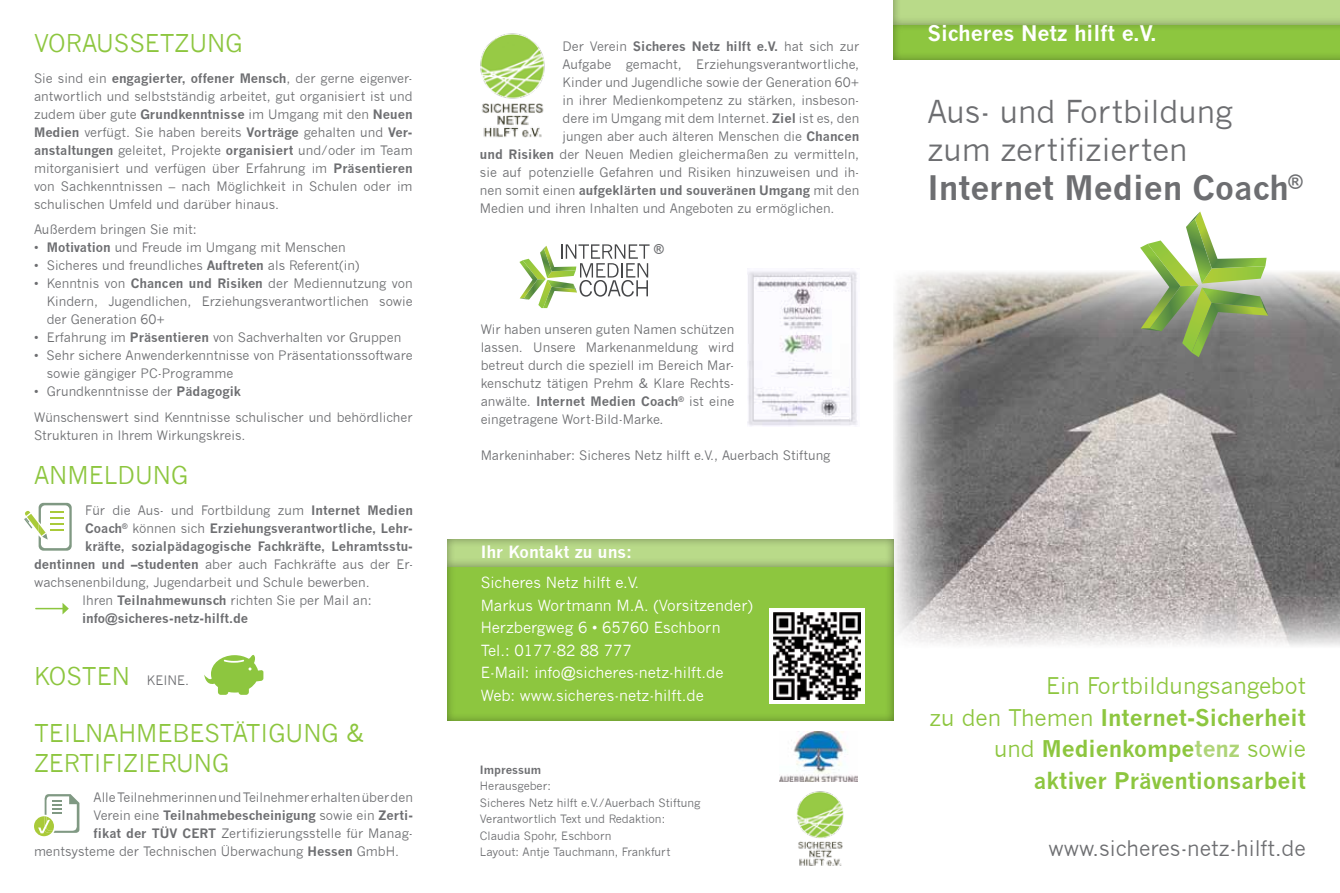
<style>
.page{position:relative;width:1340px;height:893px;background:#fff}
.page>*{position:absolute;margin:0;border:0;box-sizing:border-box;transform-origin:0 0}
.t1{font:700 33px "News Gothic";color:#6d6e71}
.t2{font:30.9px/37px "News Gothic";color:#6d6e71}
.t3{font:24px "News Gothic";color:#8dc63f}
.t4{font:700 22.5px/31.5px "News Gothic";color:#8dc63f;text-align:right}
.t5{font:21px "News Gothic";color:#6d6e71}
.t6{font:700 21px "News Gothic";color:#fff}
.t7{font:700 16.5px "News Gothic";color:#fff}
.t8{font:15px/22.5px "News Gothic";color:#fff}
.t9{font:700 13.05px "News Gothic";color:#6d6e71}
.t10{font:12.75px/18px "News Gothic";color:#6d6e71;text-align:justify}
.t11{font:700 12.75px "News Gothic";color:#6d6e71}
.t12{font:11.25px/16.5px "News Gothic";color:#6d6e71}
.t13{font:700 11.25px "News Gothic";color:#6d6e71}
.s1{font-weight:700}
.s2{font-weight:400}
.s3{color:#aed477}
</style>
<div class="page">
<div style="left:891px;top:21px;width:448px;height:40px;background:#000;opacity:.4"></div>
<div style="left:439px;top:546px;width:454px;height:176px;background:#000;opacity:.4"></div>
<div style="left:891px;top:0;width:448px;height:26px;background:#000;opacity:.4"></div>
<div style="left:445px;top:537px;width:448px;height:30px;background:#000;opacity:.4"></div>
<img style="left:893px;top:271px;width:446px;height:377px">
<svg style="left:1140px;top:212px;width:128px;height:145px"></svg>
<svg style="left:519px;top:244px;width:130px;height:64px"></svg>
<img style="left:747px;top:271px;width:110px;height:155px">
<img style="left:480px;top:33px;width:65px;height:105px">
<div style="left:769px;top:608px;width:95px;height:96px;background:#fff"></div>
<img style="left:773px;top:612px;width:87px;height:87px">
<svg style="left:36px;top:603px;width:33px;height:11px"></svg>
<svg style="left:204px;top:655px;width:59px;height:40px"></svg>
<svg style="left:24px;top:503px;width:48px;height:48px"></svg>
<svg style="left:34px;top:794px;width:45px;height:42px"></svg>
<img style="left:779px;top:731px;width:78px;height:51px">
<img style="left:797px;top:791px;width:47px;height:75px">
<h3 class="t3" style="left:34px;top:29px;width:210px">VORAUSSETZUNG</h3>
<p class="t10" style="left:34px;top:69px;width:380px">Sie sind ein <span class="s1">engagierter, offener Mensch</span>, der gerne eigenver&shy;antwortlich und selbstständig arbeitet, gut organisiert ist und zudem über gute <span class="s1">Grundkenntnisse</span> im Umgang mit den <span class="s1">Neuen Medien</span> verfügt. Sie haben bereits <span class="s1">Vorträge</span> gehalten und <span class="s1">Ver&shy;anstaltungen</span> geleitet, Projekte <span class="s1">organisiert</span> und/oder im Team mitorganisiert und verfügen über Erfahrung im <span class="s1">Präsentieren </span>von Sachkenntnissen – nach Möglichkeit in Schulen oder im schulischen Umfeld und darüber hinaus.</p>
<p class="t10" style="left:34px;top:220px;width:164px">Außerdem bringen Sie mit:</p>
<p class="t10" style="left:34px;top:238px;width:313px">• <span class="s1">Motivation</span> und Freude im Umgang mit Menschen</p>
<p class="t10" style="left:34px;top:256px;width:327px">• Sicheres und freundliches <span class="s1">Auftreten</span> als Referent(in)</p>
<p class="t10" style="left:47px;top:274px;width:367px;text-indent:-13px">• Kenntnis von <span class="s1">Chancen und Risiken</span> der Mediennutzung von Kindern, Jugendlichen, Erziehungsverantwortlichen sowie der Generation 60+</p>
<p class="t10" style="left:34px;top:328px;width:369px">• Erfahrung im <span class="s1">Präsentieren</span> von Sachverhalten vor Gruppen</p>
<p class="t10" style="left:47px;top:346px;width:367px;text-indent:-13px">• Sehr sichere Anwenderkenntnisse von Präsentationssoftware sowie gängiger PC-Programme</p>
<p class="t10" style="left:34px;top:379px;width:380px;line-height:25.5px">• Grundkenntnisse der <span class="s1">Pädagogik<br></span>Wünschenswert sind Kenntnisse schulischer und behördlicher</p>
<p class="t10" style="left:34px;top:426px;width:213px">Strukturen in Ihrem Wirkungskreis.</p>
<h3 class="t3" style="left:34px;top:462px;width:156px">ANMELDUNG</h3>
<p class="t10" style="left:85px;top:502px;width:329px">Für die Aus- und Fortbildung zum <span class="s1">Internet Medien</span></p>
<p class="t11" style="left:85px;top:521px;width:329px">Coach<sup>®</sup> <span class="s2">können sich</span> Erziehungsverantwortliche, Lehr-</p>
<p class="t11" style="left:85px;top:539px;width:329px">kräfte, sozialpädagogische Fachkräfte, Lehramtsstu-</p>
<p class="t10" style="left:34px;top:556px;width:380px"><span class="s1">dentinnen und –studenten</span> aber auch Fachkräfte aus der Er-</p>
<p class="t10" style="left:34px;top:574px;width:337px">wachsenenbildung, Jugendarbeit und Schule bewerben.</p>
<p class="t10" style="left:82px;top:592px;width:291px">Ihren <span class="s1">Teilnahmewunsch</span> richten Sie per Mail an:</p>
<p class="t11" style="left:82px;top:611px;width:168px">info@sicheres-netz-hilft.de</p>
<h3 class="t3" style="left:34px;top:663px;width:97px">KOSTEN</h3>
<p class="t10" style="left:147px;top:672px;width:44px">KEINE.</p>
<h3 class="t3" style="left:34px;top:719px;width:31px">Teilnahmebest</h3>
<h3 class="t3" style="left:233px;top:719px;width:30px">ätigung</h3>
<h3 class="t3" style="left:346px;top:719px;width:19px">&amp;</h3>
<h3 class="t3" style="left:34px;top:749px;width:30px">Zertifizierung</h3>
<p class="t10" style="left:94px;top:789px;width:321px">Alle Teilnehmerinnen und Teilnehmer erhalten über den</p>
<p class="t11" style="left:94px;top:808px;width:321px"><span class="s2">Verein eine</span> Teilnahmebescheinigung <span class="s2">sowie ein</span> Zerti-</p>
<p class="t10" style="left:94px;top:825px;width:321px"><span class="s1">fikat der TÜV CERT</span> Zertifizierungsstelle für Manag-</p>
<p class="t10" style="left:34px;top:843px;width:367px">mentsysteme der Technischen Überwachung <span class="s1">Hessen</span> GmbH.</p>
<p class="t11" style="left:562px;top:39px;width:298px"><span class="s2">Der Verein</span> Sicheres Netz hilft e.V. <span class="s2">hat sich zur</span></p>
<p class="t10" style="left:562px;top:56px;width:298px">Aufgabe gemacht, Erziehungsverantwortliche,</p>
<p class="t10" style="left:562px;top:74px;width:298px">Kinder und Jugendliche sowie der Generation 60+</p>
<p class="t10" style="left:562px;top:92px;width:298px">in ihrer Medienkompetenz zu stärken, insbeson-</p>
<p class="t10" style="left:562px;top:110px;width:298px">dere im Umgang mit dem Internet. <span class="s1">Ziel</span> ist es, den</p>
<p class="t10" style="left:562px;top:128px;width:298px">jungen aber auch älteren Menschen die <span class="s1">Chancen</span></p>
<p class="t10" style="left:480px;top:146px;width:381px"><span class="s1">und Risiken</span> der Neuen Medien gleichermaßen zu vermitteln,</p>
<p class="t10" style="left:480px;top:164px;width:381px">sie auf potenzielle Gefahren und Risiken hinzuweisen und ih-</p>
<p class="t11" style="left:480px;top:183px;width:381px"><span class="s2">nen somit einen</span> aufgeklärten und souveränen Umgang <span class="s2">mit den</span></p>
<p class="t10" style="left:480px;top:200px;width:356px">Medien und ihren Inhalten und Angeboten zu ermöglichen.</p>
<p class="t9" style="left:654px;top:241px;width:11px">®</p>
<p class="t10" style="left:480px;top:321px;width:255px">Wir haben unseren guten Namen schützen lassen. Unsere Markenanmeldung wird betreut durch die speziell im Bereich Mar&shy;kenschutz tätigen Prehm &amp; Klare Rechts&shy;anwälte. <span class="s1">Internet Medien Coach</span><sup>®</sup> ist eine eingetragene Wort-Bild-Marke.</p>
<p class="t10" style="left:480px;top:447px;width:351px">Markeninhaber: Sicheres Netz hilft e.V., Auerbach Stiftung</p>
<p class="t7" style="left:480px;top:542px;width:153px">Ihr Kontakt zu uns:</p>
<p class="t8" style="left:480px;top:572px;width:274px">Sicheres Netz hilft e.V.<br>Markus Wortmann M.A. (Vorsitzender)<br>Herzbergweg 6 • 65760 Eschborn<br>Tel.: 0177-82 88 777<br>E-Mail: info@sicheres-netz-hilft.de<br>Web: www.sicheres-netz-hilft.de</p>
<p class="t13" style="left:480px;top:763px;width:63px">Impressum</p>
<p class="t12" style="left:480px;top:778px;width:222px">Herausgeber:<br>Sicheres Netz hilft e.V./Auerbach Stiftung<br>Verantwortlich Text und Redaktion:<br>Claudia Spohr, Eschborn<br>Layout: Antje Tauchmann, Frankfurt</p>
<h3 class="t6" style="left:927px;top:21px;width:231px">Sicheres Netz hilft e.V.</h3>
<h2 class="t2" style="left:927px;top:94px;width:307px">Aus- und Fortbildung zum zertifizierten</h2>
<h1 class="t1" style="left:927px;top:168px;width:377px">Internet Medien Coach<sup>®</sup></h1>
<h3 class="t4" style="left:929px;top:670px;width:378px"><span class="s2">Ein Fortbildungsangebot<br>zu den Themen</span> Internet-Sicherheit <span class="s2">und</span> Medienkompe<span class="s3">tenz</span> <span class="s2">sowie </span>aktiver Präventionsarbeit</h3>
<h3 class="t5" style="left:1048px;top:836px;width:259px">www.sicheres-netz-hilft.de</h3>
</div>
